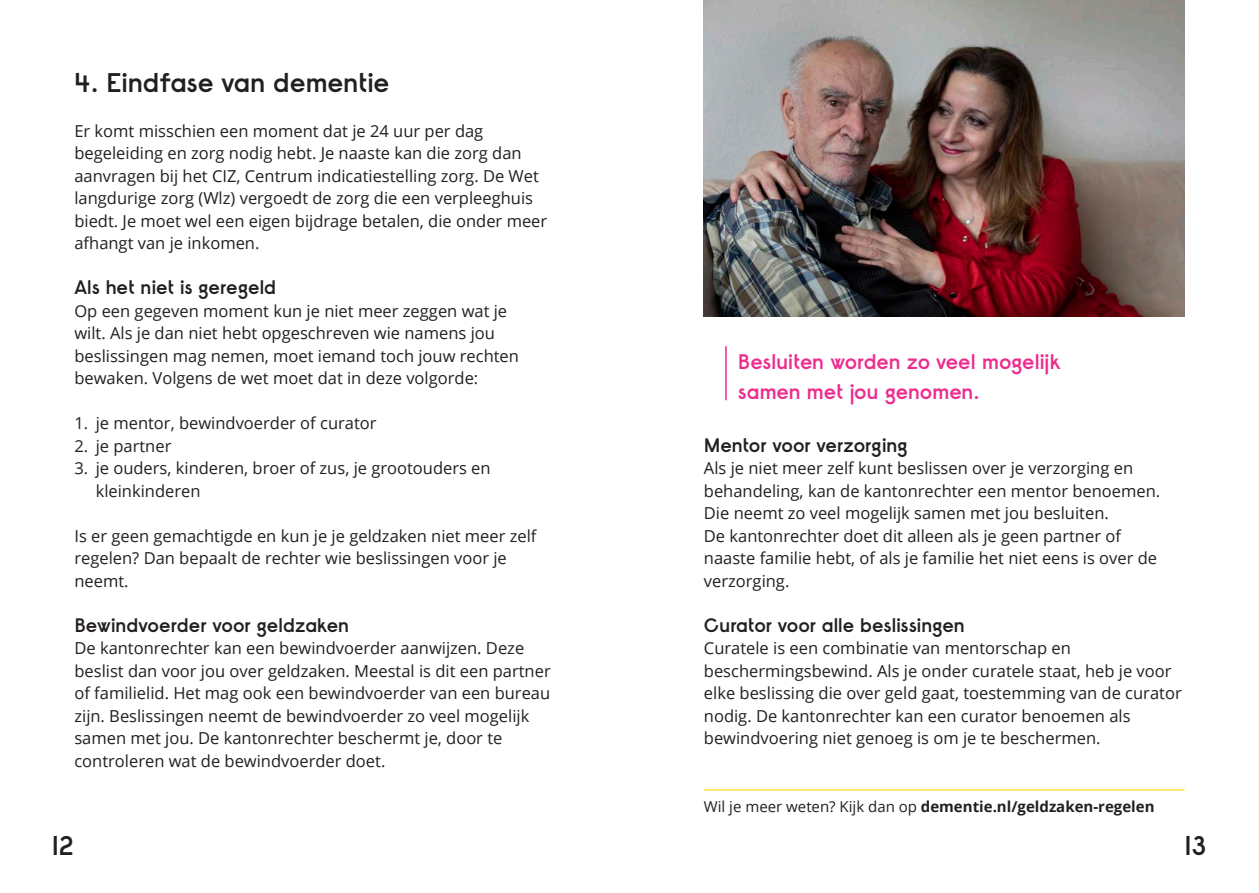
<style>
.page{position:relative;width:1259px;height:893px;background:#fff}
.page>*{position:absolute;margin:0;border:0;box-sizing:border-box;transform-origin:0 0}
.kop{font:600 27px "Raisonne AN";letter-spacing:-.015em;color:#231f20}
.quote{font:600 21px/30px "Raisonne AN";letter-spacing:-.015em;color:#ed2c8f}
.tussenkop{font:600 19.5px "Raisonne AN";letter-spacing:-.015em;color:#231f20}
.platte_tekst{font:16.5px/22.5px "Open Sans";color:#231f20}
.t1{font:700 15px "Open Sans";color:#231f20}
.s1{font-weight:400}
</style>
<div class="page">
<hr style="left:704px;top:789px;width:480px;height:2px;background:#ffe23a">
<hr style="left:725px;top:346px;width:1px;height:54px;background:#ed2c8f">
<img style="left:704px;top:0;width:480px;height:317px">
<p class="kop" style="left:74px;top:65px;width:316px">4. Eindfase van dementie</p>
<p class="platte_tekst" style="left:74px;top:119px;width:474px">Er komt misschien een moment dat je 24 uur per dag begeleiding en zorg nodig hebt. Je naaste kan die zorg dan aanvragen bij het CIZ, Centrum indicatiestelling zorg. De Wet langdurige zorg (Wlz) vergoedt de zorg die een verpleeghuis biedt. Je moet wel een eigen bijdrage betalen, die onder meer afhangt van je inkomen.</p>
<p class="tussenkop" style="left:74px;top:275px;width:203px">Als het niet is geregeld</p>
<p class="platte_tekst" style="left:74px;top:299px;width:446px">Op een gegeven moment kun je niet meer zeggen wat je wilt. Als je dan niet hebt opgeschreven wie namens jou beslissingen mag nemen, moet iemand toch jouw rechten bewaken. Volgens de wet moet dat in deze volgorde:</p>
<p class="platte_tekst" style="left:74px;top:412px;width:304px">1. je mentor, bewindvoerder of curator</p>
<p class="platte_tekst" style="left:74px;top:434px;width:98px">2. je partner</p>
<p class="platte_tekst" style="left:96px;top:457px;width:396px;text-indent:-21px">3. je ouders, kinderen, broer of zus, je grootouders en kleinkinderen</p>
<p class="platte_tekst" style="left:74px;top:524px;width:463px">Is er geen gemachtigde en kun je je geldzaken niet meer zelf regelen? Dan bepaalt de rechter wie beslissingen voor je neemt.</p>
<p class="tussenkop" style="left:74px;top:612px;width:276px">Bewindvoerder voor geldzaken</p>
<p class="platte_tekst" style="left:74px;top:637px;width:478px">De kantonrechter kan een bewindvoerder aanwijzen. Deze beslist dan voor jou over geldzaken. Meestal is dit een partner of familielid. Het mag ook een bewindvoerder van een bureau zijn. Beslissingen neemt de bewindvoerder zo veel mogelijk samen met jou. De kantonrechter beschermt je, door te controleren wat de bewindvoerder doet.</p>
<p class="quote" style="left:738px;top:346px;width:324px">Besluiten worden zo veel mogelijk samen met jou genomen.</p>
<p class="tussenkop" style="left:704px;top:432px;width:205px">Mentor voor verzorging</p>
<p class="platte_tekst" style="left:704px;top:457px;width:458px">Als je niet meer zelf kunt beslissen over je verzorging en behandeling, kan de kantonrechter een mentor benoemen.<br>Die neemt zo veel mogelijk samen met jou besluiten.<br>De kantonrechter doet dit alleen als je geen partner of naaste familie hebt, of als je familie het niet eens is over de verzorging.</p>
<p class="tussenkop" style="left:704px;top:612px;width:262px">Curator voor alle beslissingen</p>
<p class="platte_tekst" style="left:704px;top:637px;width:479px">Curatele is een combinatie van mentorschap en beschermingsbewind. Als je onder curatele staat, heb je voor elke beslissing die over geld gaat, toestemming van de curator nodig. De kantonrechter kan een curator benoemen als bewindvoering niet genoeg is om je te beschermen.</p>
<p class="t1" style="left:704px;top:796px;width:452px"><span class="s1">Wil je meer weten? Kijk dan op</span> dementie.nl/geldzaken-regelen</p>
<h1 class="kop" style="left:52px;top:828px;width:24px">12</h1>
<h1 class="kop" style="left:1184px;top:828px;width:23px">13</h1>
</div>
